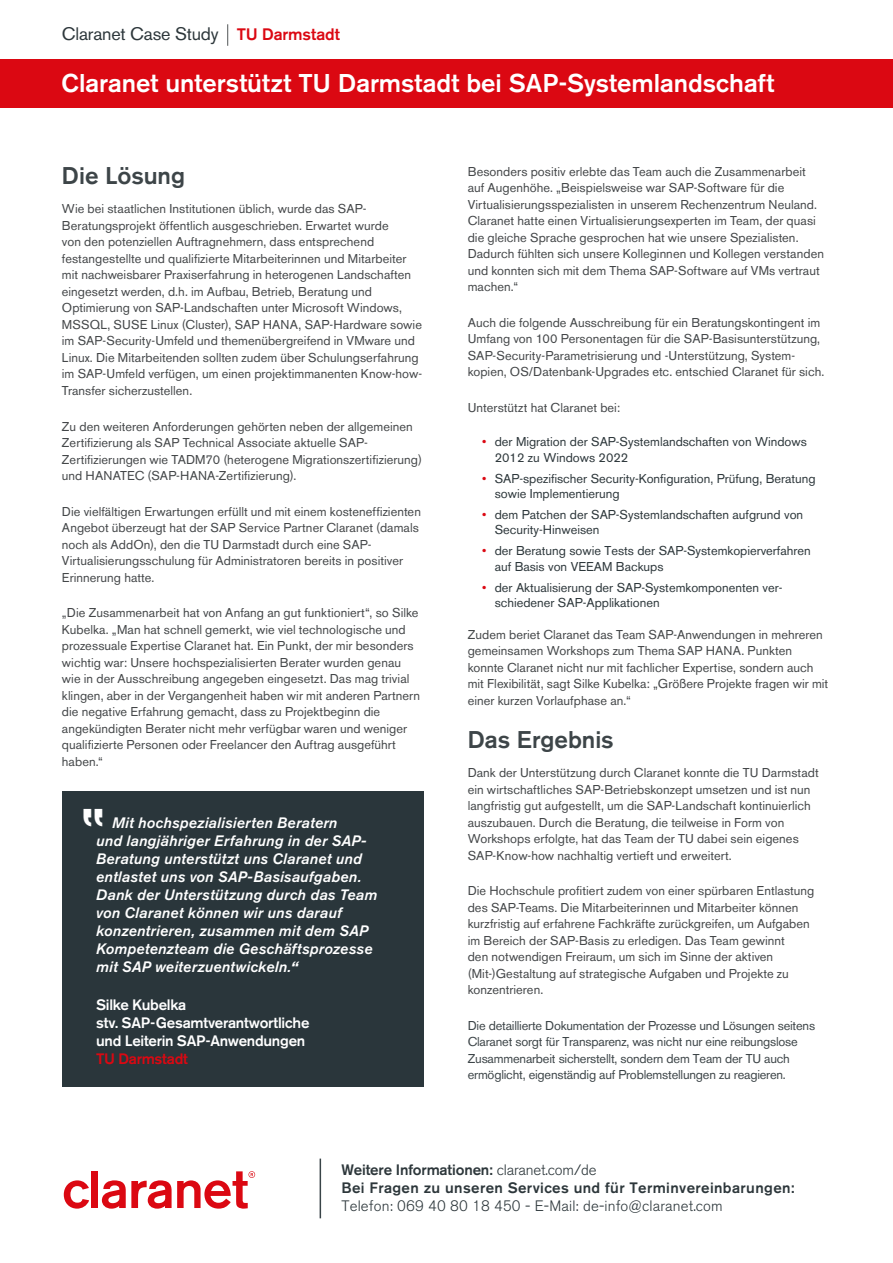
<style>
.page{position:relative;width:893px;height:1263px;background:#fff}
.page>*{position:absolute;margin:0;border:0;box-sizing:border-box;transform-origin:0 0}
.t1{font:500 25.5px "Akzidenz Grotesk BQ";color:#fff}
.t2{font:500 24px "Akzidenz Grotesk BQ";color:#3d4548}
.t3{font:500 22.5px "Akzidenz Grotesk BQ";letter-spacing:-.01em;color:#fff}
.t4{font:18px "Akzidenz Grotesk BQ";letter-spacing:-.01em;color:#2d373b}
.t5{font:italic 15px/18px "Akzidenz Grotesk BQ";letter-spacing:.015em;color:#fff}
.t6{font:500 15px/18px "Akzidenz Grotesk BQ";letter-spacing:.025em;color:#2d373b}
.t7{font:500 15px/18px "Akzidenz Grotesk BQ";letter-spacing:-.015em;color:#fff}
.t8{font:300 15px "Akzidenz Grotesk BQ";letter-spacing:.01em;color:#2d373b}
.t9{font:500 15px "Akzidenz Grotesk BQ";letter-spacing:-.02em;color:#db0812}
.t10{font:12.75px/16.5px "Akzidenz Grotesk BQ";letter-spacing:.005em;color:#444749}
.t11{font:12.75px/15.3px "Akzidenz Grotesk BQ";color:#2d373b}
.t12{font:12.75px/16.5px "Akzidenz Grotesk BQ";letter-spacing:-.015em;color:#3d4548}
.s1{font-weight:500;font-size:16.5px;color:#db0812}
.s2{font-weight:700}
.s3{color:#db0812}
.s4{font-weight:300}
</style>
<div class="page">
<svg style="left:64px;top:1180px;width:25px;height:28px"></svg>
<div style="left:92px;top:1171px;width:6px;height:37px;background:#db0812"></div>
<svg style="left:102px;top:1171px;width:153px;height:38px"></svg>
<hr style="left:320px;top:1158px;width:1px;height:60px;background:#394448">
<svg style="left:227px;top:24px;width:1px;height:22px"></svg>
<div style="left:62px;top:791px;width:361px;height:295px;background:#2a363b"></div>
<div style="left:0;top:60px;width:893px;height:48px;background:#db0812"></div>
<h3 class="t4" style="left:62px;top:23px;width:280px">Claranet Case Study <span class="s1">TU Darmstadt</span></h3>
<h3 class="t3" style="left:62px;top:66px;width:679px">FC Schalke 04 Webshop spielt auswärts – auf Claranet Infrastruktur</h3>
<h1 class="t1" style="left:61px;top:67px;width:715px">Claranet unterstützt TU Darmstadt bei SAP-Systemlandschaft</h1>
<h2 class="t2" style="left:62px;top:161px;width:125px">Die Lösung</h2>
<p class="t10" style="left:62px;top:201px;width:362px">Wie bei staatlichen Institutionen üblich, wurde das SAP-Beratungsprojekt öffentlich ausgeschrieben. Erwartet wurde<br>von den potenziellen Auftragnehmern, dass entsprechend festangestellte und qualifizierte Mitarbeiterinnen und Mitarbeiter mit nachweisbarer Praxiserfahrung in heterogenen Landschaften eingesetzt werden, d.h. im Aufbau, Betrieb, Beratung und Optimierung von SAP-Landschaften unter Microsoft Windows, MSSQL, SUSE Linux (Cluster), SAP HANA, SAP-Hardware sowie im SAP-Security-Umfeld und themenübergreifend in VMware und Linux. Die Mitarbeitenden sollten zudem über Schulungserfahrung im SAP-Umfeld verfügen, um einen projektimmanenten Know-how-Transfer sicherzustellen.</p>
<p class="t10" style="left:62px;top:418px;width:362px">Zu den weiteren Anforderungen gehörten neben der allgemeinen Zertifizierung als SAP Technical Associate aktuelle SAP-Zertifizierungen wie TADM70 (heterogene Migrationszertifizierung) und HANATEC (SAP-HANA-Zertifizierung).</p>
<p class="t10" style="left:62px;top:503px;width:361px">Die vielfältigen Erwartungen erfüllt und mit einem kosteneffizienten Angebot überzeugt hat der SAP Service Partner Claranet (damals noch als AddOn), den die TU Darmstadt durch eine SAP-Virtualisierungsschulung für Administratoren bereits in positiver Erinnerung hatte.</p>
<p class="t10" style="left:62px;top:605px;width:360px">„Die Zusammenarbeit hat von Anfang an gut funktioniert“, so Silke Kubelka. „Man hat schnell gemerkt, wie viel technologische und prozessuale Expertise Claranet hat. Ein Punkt, der mir besonders wichtig war: Unsere hochspezialisierten Berater wurden genau wie in der Ausschreibung angegeben eingesetzt. Das mag trivial klingen, aber in der Vergangenheit haben wir mit anderen Partnern die negative Erfahrung gemacht, dass zu Projektbeginn die angekündigten Berater nicht mehr verfügbar waren und weniger qualifizierte Personen oder Freelancer den Auftrag ausgeführt haben.“</p>
<p class="t5" style="left:96px;top:813px;width:283px;text-indent:16px">Mit hochspezialisierten Beratern<br>und langjähriger Erfahrung in der SAP-Beratung unterstützt uns Claranet und entlastet uns von SAP-Basisaufgaben.<br>Dank der Unterstützung durch das Team von Claranet können wir uns darauf konzentrieren, zusammen mit dem SAP Kompetenzteam die Geschäftsprozesse mit SAP weiterzuentwickeln.<span class="s2">“</span></p>
<p class="t7" style="left:96px;top:995px;width:215px">Silke Kubelka<br>stv. SAP-Gesamtverantwortliche und Leiterin SAP-Anwendungen</p>
<p class="t9" style="left:96px;top:1049px;width:93px">TU Darmstadt</p>
<p class="t10" style="left:468px;top:163px;width:358px">Besonders positiv erlebte das Team auch die Zusammenarbeit auf Augenhöhe. „Beispielsweise war SAP-Software für die Virtualisierungsspezialisten in unserem Rechenzentrum Neuland.<br>Claranet hatte einen Virtualisierungsexperten im Team, der quasi die gleiche Sprache gesprochen hat wie unsere Spezialisten.<br>Dadurch fühlten sich unsere Kolleginnen und Kollegen verstanden und konnten sich mit dem Thema SAP-Software auf VMs vertraut machen.“</p>
<p class="t10" style="left:468px;top:314px;width:358px">Auch die folgende Ausschreibung für ein Beratungskontingent im Umfang von 100 Personentagen für die SAP-Basisunterstützung, SAP-Security-Parametrisierung und -Unterstützung, System&shy;kopien, OS/Datenbank-Upgrades etc. entschied Claranet für sich.</p>
<p class="t10" style="left:468px;top:399px;width:154px">Unterstützt hat Claranet bei:</p>
<p class="t11" style="left:495px;top:434px;width:314px;text-indent:-13px"><span class="s3">•</span> der Migration der SAP-Systemlandschaften von Windows<br>2012 zu Windows 2022</p>
<p class="t11" style="left:495px;top:471px;width:322px;text-indent:-13px"><span class="s3">•</span> SAP-spezifischer Security-Konfiguration, Prüfung, Beratung sowie Implementierung</p>
<p class="t11" style="left:495px;top:507px;width:310px;text-indent:-13px"><span class="s3">•</span> dem Patchen der SAP-Systemlandschaften aufgrund von<br>Security-Hinweisen</p>
<p class="t11" style="left:495px;top:543px;width:317px;text-indent:-13px"><span class="s3">•</span> der Beratung sowie Tests der SAP-Systemkopierverfahren auf Basis von VEEAM Backups</p>
<p class="t11" style="left:495px;top:579px;width:289px;text-indent:-13px"><span class="s3">•</span> der Aktualisierung der SAP-Systemkomponenten ver&shy;schiedener SAP-Applikationen</p>
<p class="t10" style="left:468px;top:626px;width:362px">Zudem beriet Claranet das Team SAP-Anwendungen in mehreren gemeinsamen Workshops zum Thema SAP HANA. Punkten konnte Claranet nicht nur mit fachlicher Expertise, sondern auch mit Flexibilität, sagt Silke Kubelka: „Größere Projekte fragen wir mit einer kurzen Vorlaufphase an.“</p>
<h2 class="t2" style="left:468px;top:725px;width:147px">Das Ergebnis</h2>
<p class="t10" style="left:468px;top:764px;width:352px">Dank der Unterstützung durch Claranet konnte die TU Darmstadt ein wirtschaftliches SAP-Betriebskonzept umsetzen und ist nun langfristig gut aufgestellt, um die SAP-Landschaft kontinuierlich auszubauen. Durch die Beratung, die teilweise in Form von Workshops erfolgte, hat das Team der TU dabei sein eigenes SAP-Know-how nachhaltig vertieft und erweitert.</p>
<p class="t10" style="left:468px;top:882px;width:348px">Die Hochschule profitiert zudem von einer spürbaren Entlastung des SAP-Teams. Die Mitarbeiterinnen und Mitarbeiter können kurzfristig auf erfahrene Fachkräfte zurückgreifen, um Aufgaben im Bereich der SAP-Basis zu erledigen. Das Team gewinnt<br>den notwendigen Freiraum, um sich im Sinne der aktiven (Mit-)Gestaltung auf strategische Aufgaben und Projekte zu konzentrieren.</p>
<p class="t12" style="left:468px;top:1017px;width:349px">Die detaillierte Dokumentation der Prozesse und Lösungen seitens Claranet sorgt für Transparenz, was nicht nur eine reibungslose Zusammenarbeit sicherstellt, sondern dem Team der TU auch ermöglicht, eigenständig auf Problemstellungen zu reagieren.</p>
<p class="t6" style="left:341px;top:1161px;width:455px">Weitere Informationen: <span class="s4">claranet.com/de<br></span>Bei Fragen zu unseren Services und für Terminvereinbarungen:</p>
<p class="t8" style="left:341px;top:1198px;width:383px">Telefon: 069 40 80 18 450 - E-Mail: de-info@claranet.com</p>
</div>
